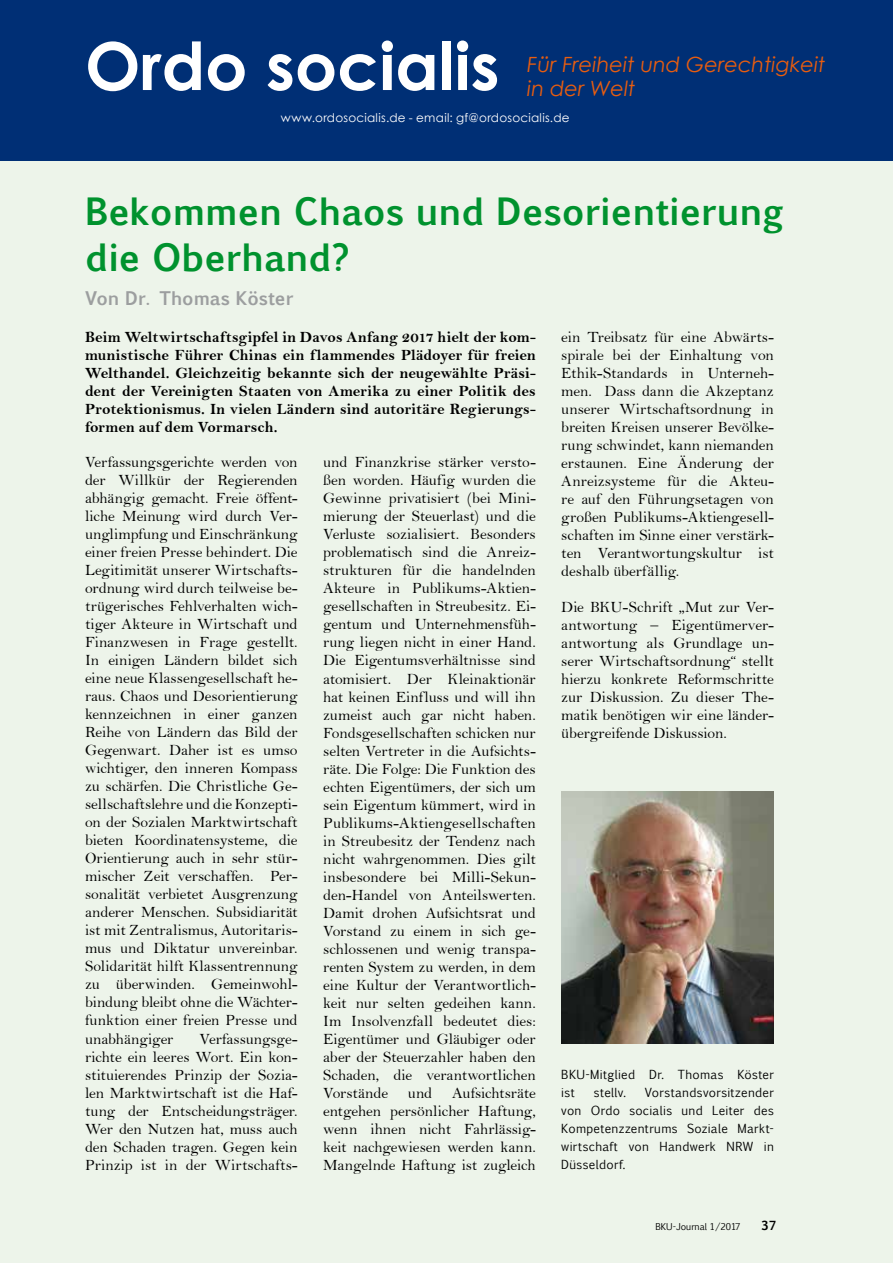
<style>
.page{position:relative;width:893px;height:1263px;background:#edf4ea}
.page>*{position:absolute;margin:0;border:0;box-sizing:border-box;transform-origin:0 0}
.t1{font:700 66px "Century Gothic";color:#fff}
.t2{font:700 36px/46.2px "Euphemia UCAS";color:#00922e}
.t3{font:italic 21px/24px "Century Gothic";color:#e95d0f}
.t4{font:700 18px "Euphemia UCAS";color:#9c9e9f}
.t5{font:15.75px/18px "Bell";letter-spacing:-.005em;color:#000;text-align:justify}
.t6{font:15.75px/18px "Bell MT Bold";letter-spacing:.005em;color:#000;text-align:justify}
.t7{font:12px/18px "Euphemia CAS";letter-spacing:.025em;color:#000}
.t8{font:12px "Century Gothic";letter-spacing:.02em;color:#fff}
.t9{font:700 12px "Euphemia UCAS";color:#000}
.t10{font:9px "Euphemia CAS";color:#000}
</style>
<div class="page">
<img style="left:561px;top:791px;width:213px;height:252px">
<div style="left:0;top:0;width:893px;height:160px;background:#002f75"></div>
<h1 class="t1" style="left:85px;top:16px;width:416px">Ordo socialis</h1>
<h3 class="t3" style="left:527px;top:52px;width:300px">Für Freiheit und Gerechtigkeit in der Welt</h3>
<p class="t8" style="left:281px;top:109px;width:290px">www.ordosocialis.de - email: gf@ordosocialis.de</p>
<h2 class="t2" style="left:85px;top:189px;width:700px">Bekommen Chaos und Desorientierung die Oberhand?</h2>
<p class="t4" style="left:85px;top:285px;width:210px">Von Dr. Thomas Köster</p>
<p class="t6" style="left:85px;top:327px;width:452px">Beim Weltwirtschaftsgipfel in Davos Anfang 2017 hielt der kom&shy;munistische Führer Chinas ein flammendes Plädoyer für freien Welthandel. Gleichzeitig bekannte sich der neugewählte Präsi&shy;dent der Vereinigten Staaten von Amerika zu einer Politik des Protektionismus. In vielen Ländern sind autoritäre Regierungs&shy;formen auf dem Vormarsch.</p>
<p class="t5" style="left:85px;top:453px;width:214px">Verfassungsgerichte werden von der Willkür der Regierenden abhängig gemacht. Freie öffent&shy;liche Meinung wird durch Ver&shy;unglimpfung und Einschränkung einer freien Presse behindert. Die Legitimität unserer Wirtschafts&shy;ordnung wird durch teilweise be&shy;trügerisches Fehlverhalten wich&shy;tiger Akteure in Wirtschaft und Finanzwesen in Frage gestellt.<br>In einigen Ländern bildet sich eine neue Klassengesellschaft he&shy;raus. Chaos und Desorientierung kennzeichnen in einer ganzen Reihe von Ländern das Bild der Gegenwart. Daher ist es umso wichtiger, den inneren Kompass zu schärfen. Die Christliche Ge&shy;sellschaftslehre und die Konzepti&shy;on der Sozialen Marktwirtschaft bieten Koordinatensysteme, die Orientierung auch in sehr stür&shy;mischer Zeit verschaffen. Per&shy;sonalität verbietet Ausgrenzung anderer Menschen. Subsidiarität ist mit Zentralismus, Autoritaris&shy;mus und Diktatur unvereinbar.<br>Solidarität hilft Klassentrennung zu überwinden. Gemeinwohl&shy;bindung bleibt ohne die Wächter&shy;funktion einer freien Presse und unabhängiger</p>
<p class="t5" style="left:85px;top:1029px;width:214px;text-indent:114px">Verfassungsge&shy;richte ein leeres Wort. Ein kon&shy;stituierendes Prinzip der Sozia&shy;len Marktwirtschaft ist die Haf&shy;tung der Entscheidungsträger.<br>Wer den Nutzen hat, muss auch den Schaden tragen. Gegen kein Prinzip ist in der Wirtschafts-</p>
<p class="t5" style="left:323px;top:453px;width:214px">und Finanzkrise stärker versto&shy;ßen worden. Häufig wurden die Gewinne privatisiert (bei Mini&shy;mierung der Steuerlast) und die Verluste sozialisiert. Besonders problematisch sind die Anreiz&shy;strukturen für die handelnden Akteure in Publikums-Aktien&shy;gesellschaften in Streubesitz. Ei&shy;gentum und Unternehmensfüh&shy;rung liegen nicht in einer Hand.<br>Die Eigentumsverhältnisse sind atomisiert. Der Kleinaktionär hat keinen Einfluss und will ihn zumeist auch gar nicht haben.<br>Fondsgesellschaften schicken nur selten Vertreter in die Aufsichts&shy;räte. Die Folge: Die Funktion des echten Eigentümers, der sich um sein Eigentum kümmert, wird in Publikums-Aktiengesellschaften in Streubesitz der Tendenz nach nicht wahrgenommen. Dies gilt insbesondere bei Milli-Sekun&shy;den-Handel von Anteilswerten.<br>Damit drohen Aufsichtsrat und Vorstand zu einem in sich ge&shy;schlossenen und wenig transpa&shy;renten System zu werden, in dem eine Kultur der Verantwortlich&shy;keit nur selten gedeihen kann.<br>Im Insolvenzfall bedeutet dies:<br>Eigentümer und Gläubiger oder aber der Steuerzahler haben den Schaden, die verantwortlichen Vorstände</p>
<p class="t5" style="left:408px;top:1083px;width:26px">und</p>
<p class="t5" style="left:323px;top:1083px;width:214px;text-indent:129px">Aufsichtsräte entgehen persönlicher Haftung, wenn ihnen nicht Fahrlässig&shy;keit nachgewiesen werden kann.<br>Mangelnde Haftung ist zugleich</p>
<p class="t5" style="left:561px;top:327px;width:214px">ein Treibsatz für eine Abwärts&shy;spirale bei der Einhaltung von Ethik-Standards in Unterneh&shy;men. Dass dann die Akzeptanz unserer Wirtschaftsordnung in breiten Kreisen unserer Bevölke&shy;rung schwindet, kann niemanden erstaunen. Eine Änderung der Anreizsysteme für die Akteu&shy;re auf den Führungsetagen von großen Publikums-Aktiengesell&shy;schaften im Sinne einer verstärk&shy;ten Verantwortungskultur ist deshalb überfällig.</p>
<p class="t5" style="left:561px;top:597px;width:214px">Die BKU-Schrift „Mut zur Ver&shy;antwortung – Eigentümerver&shy;antwortung als Grundlage un&shy;serer Wirtschaftsordnung“ stellt hierzu konkrete Reformschritte zur Diskussion. Zu dieser The&shy;matik benötigen wir eine länder&shy;übergreifende Diskussion.</p>
<p class="t7" style="left:561px;top:1066px;width:214px">BKU-Mitglied Dr. Thomas Köster ist</p>
<p class="t7" style="left:561px;top:1084px;width:214px;text-align:justify;text-indent:84px">Vorstandsvorsitzender von Ordo socialis und Leiter des Kompetenzzentrums Soziale Markt&shy;wirtschaft von Handwerk NRW in Düsseldorf.</p>
<p class="t7" style="left:594px;top:1084px;width:34px">stellv.</p>
<p class="t10" style="left:655px;top:1220px;width:87px">BKU-Journal 1/2017</p>
<p class="t9" style="left:761px;top:1216px;width:17px">37</p>
</div>
